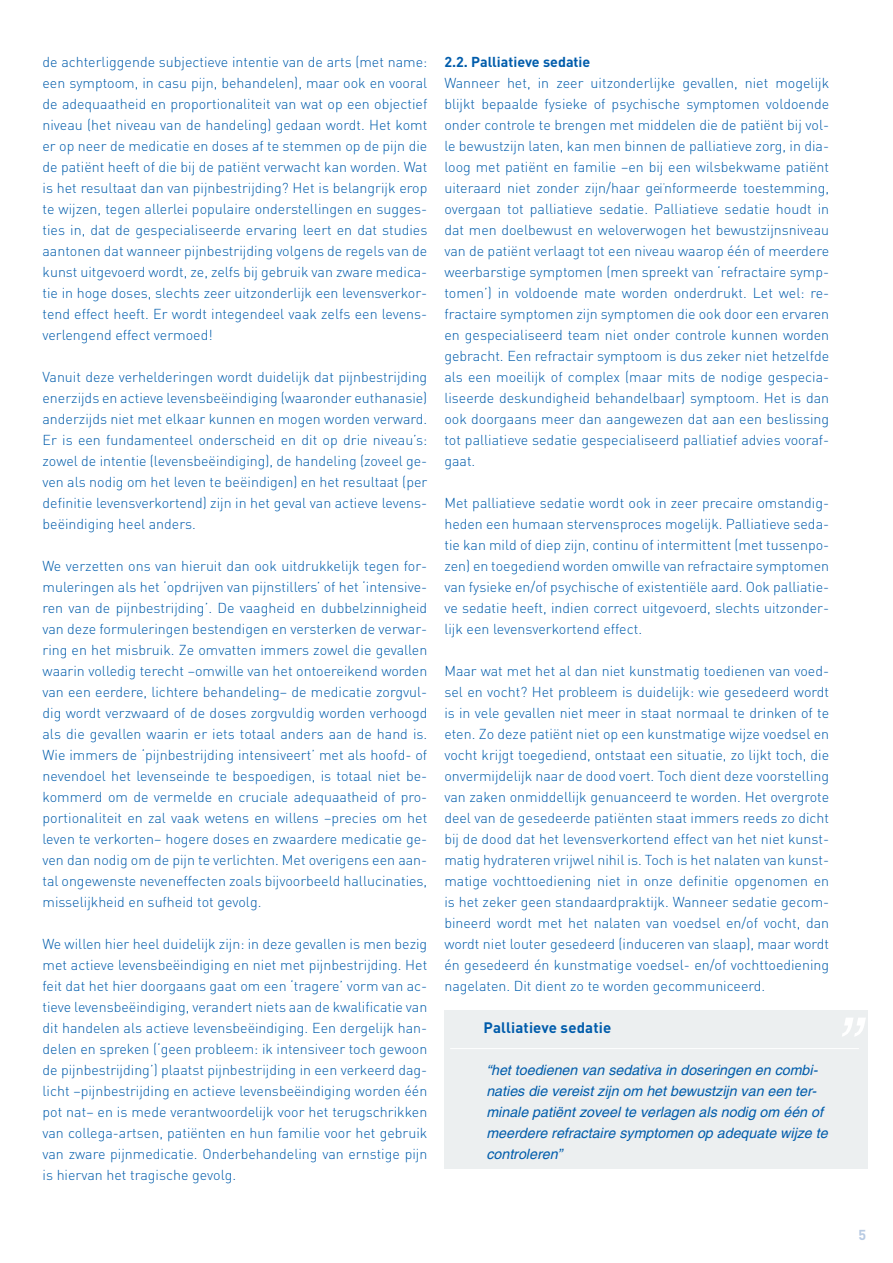
<style>
.page{position:relative;width:893px;height:1263px;background:#fff}
.page>*{position:absolute;margin:0;border:0;box-sizing:border-box;transform-origin:0 0}
.t1{font:italic 75px "Helvetica";color:#fff}
.t2{font:700 15px "DIN";letter-spacing:.01em;color:#005cab}
.t3{font:300 14.25px/21px "DIN";color:#005cab;text-align:justify}
.t4{font:italic 14.25px/21px "Helvetica";color:#005cab}
.t5{font:700 14.25px "DIN";color:#005cab}
</style>
<div class="page">
<div style="left:444px;top:1010px;width:423px;height:159px;background:#eceff0"></div>
<hr style="left:450px;top:1048px;width:409px;height:1px;background:#fff">
<p class="t3" style="left:43px;top:51px;width:386px">de achterliggende subjectieve intentie van de arts (met name: een symptoom, in casu pijn, behandelen), maar ook en vooral de adequaatheid en proportionaliteit van wat op een objectief niveau (het niveau van de handeling) gedaan wordt. Het komt er op neer de medicatie en doses af te stemmen op de pijn die de patiënt heeft of die bij de patiënt verwacht kan worden. Wat is het resultaat dan van pijnbestrijding? Het is belangrijk erop te wijzen, tegen allerlei populaire onderstellingen en sugges&shy;ties in, dat de gespecialiseerde ervaring leert en dat studies aantonen dat wanneer pijnbestrijding volgens de regels van de kunst uitgevoerd wordt, ze, zelfs bij gebruik van zware medica&shy;tie in hoge doses, slechts zeer uitzonderlijk een levensverkor&shy;tend effect heeft. Er wordt integendeel vaak zelfs een levens&shy;verlengend effect vermoed!</p>
<p class="t3" style="left:43px;top:366px;width:386px">Vanuit deze verhelderingen wordt duidelijk dat pijnbestrijding enerzijds en actieve levensbeëindiging (waaronder euthanasie) anderzijds niet met elkaar kunnen en mogen worden verward.<br>Er is een fundamenteel onderscheid en dit op drie niveau’s: zowel de intentie (levensbeëindiging), de handeling (zoveel ge&shy;ven als nodig om het leven te beëindigen) en het resultaat (per definitie levensverkortend) zijn in het geval van actieve levens&shy;beëindiging heel anders.</p>
<p class="t3" style="left:43px;top:555px;width:386px">We verzetten ons van hieruit dan ook uitdrukkelijk tegen for&shy;muleringen als het ‘opdrijven van pijnstillers’ of het ‘intensive&shy;ren van de pijnbestrijding’. De vaagheid en dubbelzinnigheid van deze formuleringen bestendigen en versterken de verwar&shy;ring en het misbruik. Ze omvatten immers zowel die gevallen waarin volledig terecht –omwille van het ontoereikend worden van een eerdere, lichtere behandeling– de medicatie zorgvul&shy;dig wordt verzwaard of de doses zorgvuldig worden verhoogd als die gevallen waarin er iets totaal anders aan de hand is.<br>Wie immers de ‘pijnbestrijding intensiveert’ met als hoofd- of nevendoel het levenseinde te bespoedigen, is totaal niet be&shy;kommerd om de vermelde en cruciale adequaatheid of pro&shy;portionaliteit en zal vaak wetens en willens –precies om het leven te verkorten– hogere doses en zwaardere medicatie ge&shy;ven dan nodig om de pijn te verlichten. Met overigens een aan&shy;tal ongewenste neveneffecten zoals bijvoorbeeld hallucinaties, misselijkheid en sufheid tot gevolg.</p>
<p class="t3" style="left:43px;top:933px;width:386px">We willen hier heel duidelijk zijn: in deze gevallen is men bezig met actieve levensbeëindiging en niet met pijnbestrijding. Het feit dat het hier doorgaans gaat om een ‘tragere’ vorm van ac&shy;tieve levensbeëindiging, verandert niets aan de kwalificatie van dit handelen als actieve levensbeëindiging. Een dergelijk han&shy;delen en spreken (‘geen probleem: ik intensiveer toch gewoon de pijnbestrijding’) plaatst pijnbestrijding in een verkeerd dag&shy;licht –pijnbestrijding en actieve levensbeëindiging worden één pot nat– en is mede verantwoordelijk voor het terugschrikken van collega-artsen, patiënten en hun familie voor het gebruik van zware pijnmedicatie. Onderbehandeling van ernstige pijn is hiervan het tragische gevolg.</p>
<h1 class="t1" style="left:32px;top:1074px;width:26px">“</h1>
<p class="t5" style="left:444px;top:53px;width:148px">2.2. Palliatieve sedatie</p>
<p class="t3" style="left:444px;top:72px;width:386px">Wanneer het, in zeer uitzonderlijke gevallen, niet mogelijk blijkt bepaalde fysieke of psychische symptomen voldoende onder controle te brengen met middelen die de patiënt bij vol&shy;le bewustzijn laten, kan men binnen de palliatieve zorg, in dia&shy;loog met patiënt en familie –en bij een wilsbekwame patiënt uiteraard niet zonder zijn/haar geïnformeerde toestemming, overgaan tot palliatieve sedatie. Palliatieve sedatie houdt in dat men doelbewust en weloverwogen het bewustzijnsniveau van de patiënt verlaagt tot een niveau waarop één of meerdere weerbarstige symptomen (men spreekt van ‘refractaire symp&shy;tomen’) in voldoende mate worden onderdrukt. Let wel: re&shy;fractaire symptomen zijn symptomen die ook door een ervaren en gespecialiseerd team niet onder controle kunnen worden gebracht. Een refractair symptoom is dus zeker niet hetzelfde als een moeilijk of complex (maar mits de nodige gespecia&shy;liseerde deskundigheid behandelbaar) symptoom. Het is dan ook doorgaans meer dan aangewezen dat aan een beslissing tot palliatieve sedatie gespecialiseerd palliatief advies vooraf&shy;gaat.</p>
<p class="t3" style="left:444px;top:492px;width:386px">Met palliatieve sedatie wordt ook in zeer precaire omstandig&shy;heden een humaan stervensproces mogelijk. Palliatieve seda&shy;tie kan mild of diep zijn, continu of intermittent (met tussenpo&shy;zen) en toegediend worden omwille van refractaire symptomen van fysieke en/of psychische of existentiële aard. Ook palliatie&shy;ve sedatie heeft, indien correct uitgevoerd, slechts uitzonder&shy;lijk een levensverkortend effect.</p>
<p class="t3" style="left:444px;top:660px;width:386px">Maar wat met het al dan niet kunstmatig toedienen van voed&shy;sel en vocht? Het probleem is duidelijk: wie gesedeerd wordt is in vele gevallen niet meer in staat normaal te drinken of te eten. Zo deze patiënt niet op een kunstmatige wijze voedsel en vocht krijgt toegediend, ontstaat een situatie, zo lijkt toch, die onvermijdelijk naar de dood voert. Toch dient deze voorstelling van zaken onmiddellijk genuanceerd te worden. Het overgrote deel van de gesedeerde patiënten staat immers reeds zo dicht bij de dood dat het levensverkortend effect van het niet kunst&shy;matig hydrateren vrijwel nihil is. Toch is het nalaten van kunst&shy;matige vochttoediening niet in onze definitie opgenomen en is het zeker geen standaardpraktijk. Wanneer sedatie gecom&shy;bineerd wordt met het nalaten van voedsel en/of vocht, dan wordt niet louter gesedeerd (induceren van slaap), maar wordt én gesedeerd én kunstmatige voedsel- en/of vochttoediening nagelaten. Dit dient zo te worden gecommuniceerd.</p>
<p class="t2" style="left:483px;top:1018px;width:129px">Palliatieve sedatie</p>
<p class="t4" style="left:486px;top:1060px;width:343px">“het toedienen van sedativa in doseringen en combi&shy;naties die vereist zijn om het bewustzijn van een ter&shy;minale patiënt zoveel te verlagen als nodig om één of meerdere refractaire symptomen op adequate wijze te controleren”</p>
</div>
